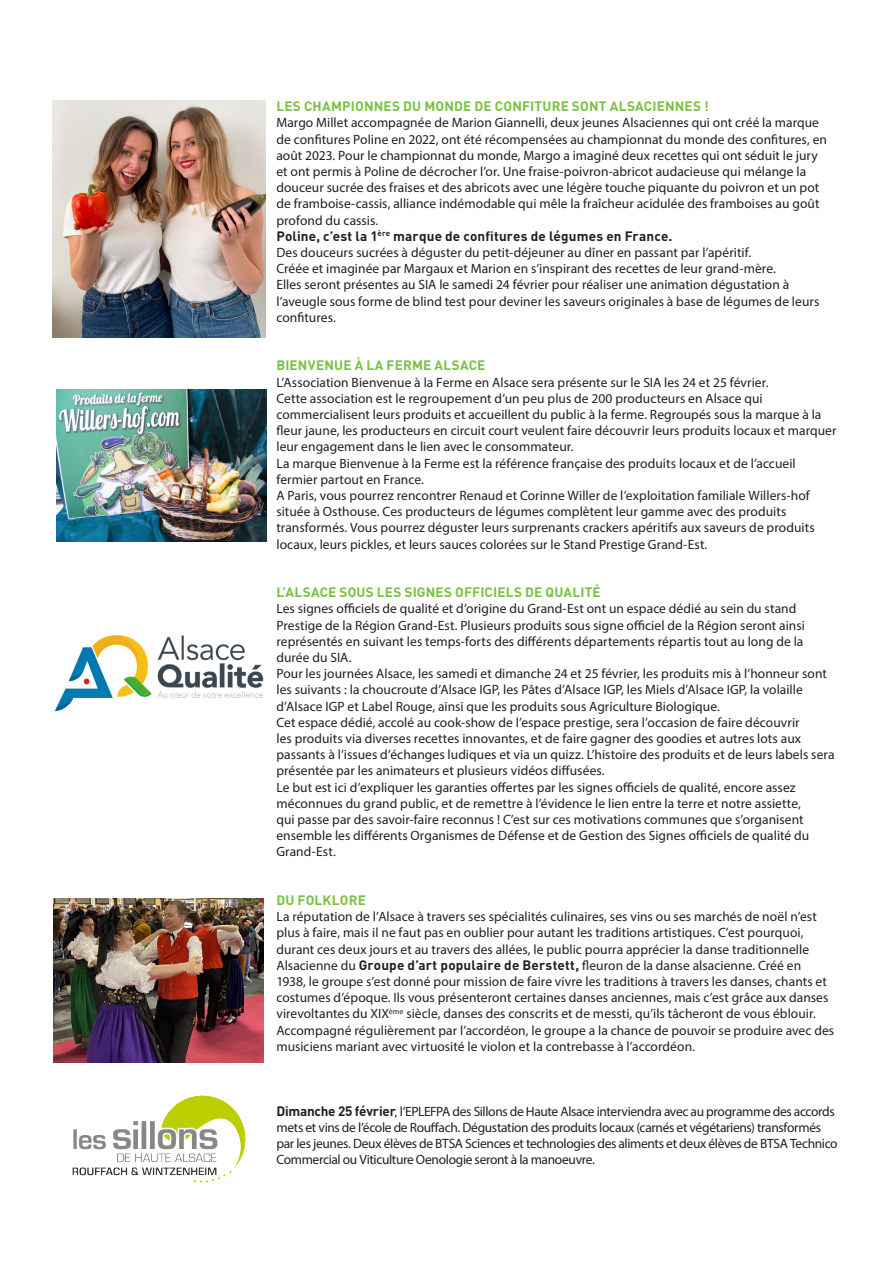
<style>
.page{position:relative;width:893px;height:1263px;background:#fff}
.page>*{position:absolute;margin:0;border:0;box-sizing:border-box;transform-origin:0 0}
.BODY_COPY{font:13.5px/16.2px "Myriad Pro";letter-spacing:.005em;color:#231f20}
.BODY_COPY-2{font:13.5px/16.2px "Myriad Pro";letter-spacing:-.025em;color:#231f20}
.BODY_COPY-3{font:700 13.5px "DIN";letter-spacing:.01em;color:#79c142}
.BODY_COPY-4{font:700 13.5px "DIN";letter-spacing:.01em;color:#231f20}
.INTERTITRE{font:700 13.5px "DIN";letter-spacing:.015em;color:#79c142}
.s1{font-family:"DIN";font-weight:700}
.s2{font-family:"DIN"}
</style>
<div class="page">
<img style="left:53px;top:898px;width:211px;height:164px">
<img style="left:72px;top:1095px;width:174px;height:88px">
<img style="left:57px;top:390px;width:209px;height:151px">
<img style="left:52px;top:101px;width:213px;height:236px">
<img style="left:54px;top:635px;width:210px;height:76px">
<p class="BODY_COPY-3" style="left:276px;top:97px;width:434px">LES CHAMPIONNES DU MONDE DE CONFITURE SONT ALSACIENNES !</p>
<p class="BODY_COPY" style="left:276px;top:114px;width:552px">Margo Millet accompagnée de Marion Giannelli, deux jeunes Alsaciennes qui ont créé la marque de confitures Poline en 2022, ont été récompensées au championnat du monde des confitures, en août 2023. Pour le championnat du monde, Margo a imaginé deux recettes qui ont séduit le jury et ont permis à Poline de décrocher l’or. Une fraise-poivron-abricot audacieuse qui mélange la douceur sucrée des fraises et des abricots avec une légère touche piquante du poivron et un pot de framboise-cassis, alliance indémodable qui mêle la fraîcheur acidulée des framboises au goût profond du cassis.</p>
<p class="BODY_COPY-4" style="left:276px;top:227px;width:397px">Poline, c’est la 1<sup>ère</sup> marque de confitures de légumes en France.</p>
<p class="BODY_COPY" style="left:276px;top:244px;width:476px">Des douceurs sucrées à déguster du petit-déjeuner au dîner en passant par l’apéritif.</p>
<p class="BODY_COPY" style="left:276px;top:260px;width:501px">Créée et imaginée par Margaux et Marion en s’inspirant des recettes de leur grand-mère.</p>
<p class="BODY_COPY" style="left:276px;top:276px;width:545px">Elles seront présentes au SIA le samedi 24 février pour réaliser une animation dégustation à l’aveugle sous forme de blind test pour deviner les saveurs originales à base de légumes de leurs confitures.</p>
<p class="BODY_COPY-3" style="left:276px;top:357px;width:211px">BIENVENUE À LA FERME ALSACE</p>
<p class="BODY_COPY" style="left:276px;top:374px;width:494px">L’Association Bienvenue à la Ferme en Alsace sera présente sur le SIA les 24 et 25 février.</p>
<p class="BODY_COPY" style="left:276px;top:390px;width:562px">Cette association est le regroupement d’un peu plus de 200 producteurs en Alsace qui commercialisent leurs produits et accueillent du public à la ferme. Regroupés sous la marque à la fleur jaune, les producteurs en circuit court veulent faire découvrir leurs produits locaux et marquer leur engagement dans le lien avec le consommateur.</p>
<p class="BODY_COPY" style="left:276px;top:455px;width:521px">La marque Bienvenue à la Ferme est la référence française des produits locaux et de l’accueil fermier partout en France.</p>
<p class="BODY_COPY" style="left:276px;top:487px;width:540px">A Paris, vous pourrez rencontrer Renaud et Corinne Willer de l’exploitation familiale Willers-hof située à Osthouse. Ces producteurs de légumes complètent leur gamme avec des produits transformés. Vous pourrez déguster leurs surprenants crackers apéritifs aux saveurs de produits locaux, leurs pickles, et leurs sauces colorées sur le Stand Prestige Grand-Est.</p>
<p class="BODY_COPY-3" style="left:276px;top:583px;width:326px">L’ALSACE SOUS LES SIGNES OFFICIELS DE QUALITÉ</p>
<p class="BODY_COPY" style="left:276px;top:600px;width:530px">Les signes officiels de qualité et d’origine du Grand-Est ont un espace dédié au sein du stand Prestige de la Région Grand-Est. Plusieurs produits sous signe officiel de la Région seront ainsi représentés en suivant les temps-forts des différents départements répartis tout au long de la durée du SIA.</p>
<p class="BODY_COPY" style="left:276px;top:665px;width:552px">Pour les journées Alsace, les samedi et dimanche 24 et 25 février, les produits mis à l’honneur sont les suivants : la choucroute d’Alsace IGP, les Pâtes d’Alsace IGP, les Miels d’Alsace IGP, la volaille d’Alsace IGP et Label Rouge, ainsi que les produits sous Agriculture Biologique.</p>
<p class="BODY_COPY" style="left:276px;top:714px;width:560px">Cet espace dédié, accolé au cook-show de l’espace prestige, sera l’occasion de faire découvrir<br>les produits via diverses recettes innovantes, et de faire gagner des goodies et autres lots aux passants à l’issues d’échanges ludiques et via un quizz. L’histoire des produits et de leurs labels sera présentée par les animateurs et plusieurs vidéos diffusées.</p>
<p class="BODY_COPY" style="left:276px;top:779px;width:534px">Le but est ici d’expliquer les garanties offertes par les signes officiels de qualité, encore assez méconnues du grand public, et de remettre à l’évidence le lien entre la terre et notre assiette, qui passe par des savoir-faire reconnus ! C’est sur ces motivations communes que s’organisent ensemble les différents Organismes de Défense et de Gestion des Signes officiels de qualité du Grand-Est.</p>
<p class="INTERTITRE" style="left:276px;top:891px;width:91px">DU FOLKLORE</p>
<p class="BODY_COPY" style="left:276px;top:908px;width:559px">La réputation de l’Alsace à travers ses spécialités culinaires, ses vins ou ses marchés de noël n’est plus à faire, mais il ne faut pas en oublier pour autant les traditions artistiques. C’est pourquoi, durant ces deux jours et au travers des allées, le public pourra apprécier la danse traditionnelle Alsacienne du <span class="s1">Groupe d’art populaire de Berstett,</span> fleuron de la danse alsacienne. Créé en<br>1938, le groupe s’est donné pour mission de faire vivre les traditions à travers les danses, chants et costumes d’époque. Ils vous présenteront certaines danses anciennes, mais c’est grâce aux danses virevoltantes du XIX<sup>ème</sup> siècle, danses des conscrits et de messti, qu’ils tâcheront de vous éblouir.<br>Accompagné régulièrement par l’accordéon, le groupe a la chance de pouvoir se produire avec des musiciens mariant avec virtuosité le violon et la contrebasse à l’accordéon.</p>
<p class="BODY_COPY-2" style="left:276px;top:1103px;width:563px"><span class="s1">Dimanche 25 février</span><span class="s2">,</span> l’EPLEFPA des Sillons de Haute Alsace interviendra avec au programme des accords mets et vins de l’école de Rouffach. Dégustation des produits locaux (carnés et végétariens) transformés par les jeunes. Deux élèves de BTSA Sciences et technologies des aliments et deux élèves de BTSA Technico Commercial ou Viticulture Oenologie seront à la manoeuvre.</p>
</div>
